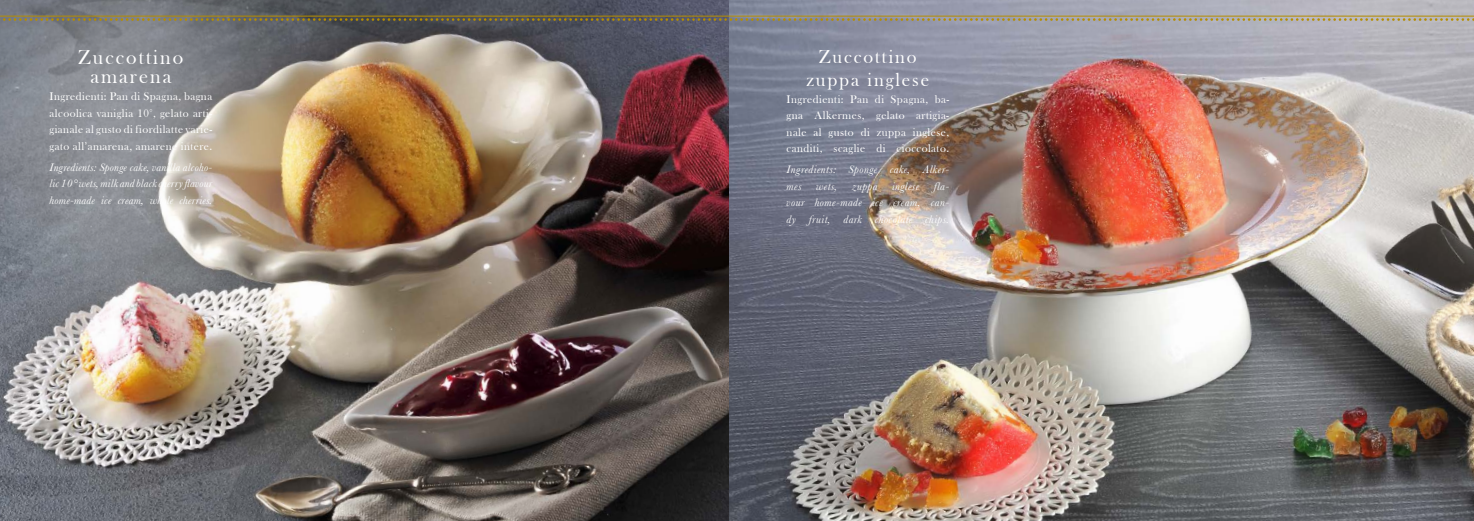
<style>
.page{position:relative;width:1474px;height:521px;background:#fff}
.page>*{position:absolute;margin:0;border:0;box-sizing:border-box;transform-origin:0 0}
.t1{font:20.65px/19.2px "Bask Old Face";letter-spacing:.1em;color:#fff;text-align:center}
.t2{font:19.25px/23.1px "Bask Old Face";letter-spacing:.1em;color:#fff;text-align:center}
.t3{font:11.38px/16.4px "Bask Old Face";letter-spacing:.04em;color:#fff;text-align:justify}
.t4{font:italic 11.38px/16.4px "Baskerville";letter-spacing:.04em;color:#fff;text-align:justify}
</style>
<div class="page">
<img style="left:0;top:0;width:729px;height:521px">
<img style="left:0;top:0;width:349px;height:454px">
<img style="left:729px;top:0;width:744px;height:521px">
<hr style="left:0;top:16px;width:1473px;height:1px;background:#b58d00">
<svg style="left:0;top:18px;width:1474px;height:3px;background:#8f8560"></svg>
<h1 class="t1" style="left:79px;top:48px;width:106px">Zuccottino amarena</h1>
<p class="t3" style="left:50px;top:88px;width:164px">Ingredienti: Pan di Spagna, bagna alcoolica vaniglia 10°, gelato arti&shy;gianale al gusto di fiordilatte varie&shy;gato all’amarena, amarene intere.</p>
<p class="t4" style="left:50px;top:159px;width:164px">Ingredients: Sponge cake, vanilla alcoho&shy;lic 10° wets, milk and black cherry flavour home-made ice cream, whole cherries.</p>
<h2 class="t2" style="left:806px;top:45px;width:124px">Zuccottino zuppa inglese</h2>
<p class="t3" style="left:786px;top:91px;width:164px">Ingredienti: Pan di Spagna, ba&shy;gna Alkermes, gelato artigia&shy;nale al gusto di zuppa inglese, canditi, scaglie di cioccolato.</p>
<p class="t4" style="left:786px;top:162px;width:164px">Ingredients: Sponge cake, Alker&shy;mes</p>
<p class="t4" style="left:786px;top:178px;width:164px;text-indent:147px">fla&shy;vour home-made ice cream, can&shy;dy fruit, dark chocolate chips.</p>
<p class="t4" style="left:816px;top:178px;width:22px">wets,</p>
<p class="t4" style="left:851px;top:178px;width:27px">zuppa</p>
<p class="t4" style="left:892px;top:178px;width:29px">inglese</p>
</div>
